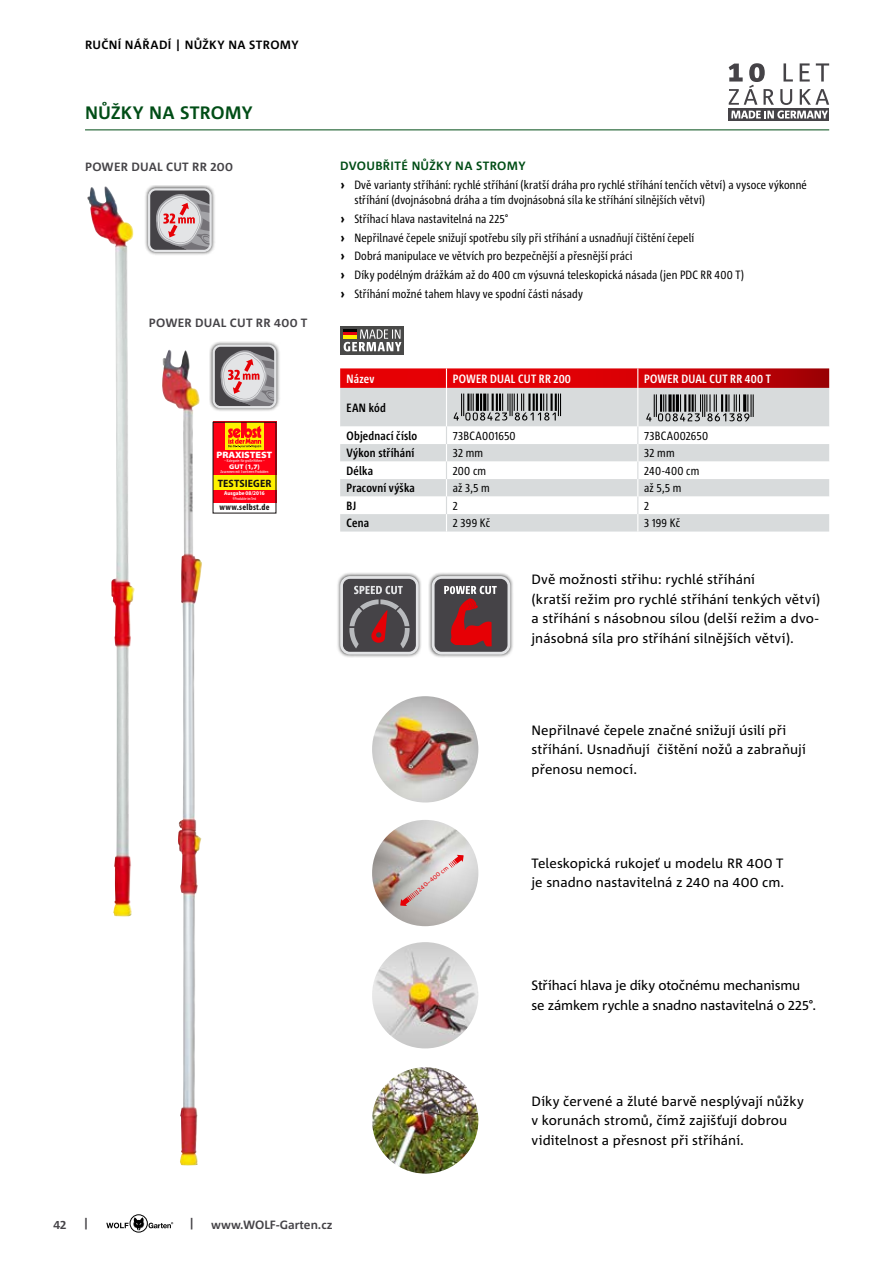
<style>
.page{position:relative;width:893px;height:1263px;background:#fff}
.page>*{position:absolute;margin:0;border:0;box-sizing:border-box;transform-origin:0 0}
.t1{font:700 18px "Corpid E1 s";letter-spacing:-.025em;color:#004d16}
.t2{font:13.5px/19.5px "Corpid E1 s";letter-spacing:.005em;color:#000}
.t3{font:13.5px/19.5px "Corpid E1 s";letter-spacing:-.015em;color:#000}
.t4{font:12px/18.8px "Corpid E1 s Cd";letter-spacing:.01em;color:#000}
.t5{font:700 12px "Corpid E1 s Cd";letter-spacing:.015em;color:#000}
.t6{font:700 12px "Corpid E1 s";letter-spacing:.005em;color:#454347}
.t7{font:700 12px "Corpid E1 s Cd";letter-spacing:.015em;color:#fff}
.t8{font:700 12px "Corpid E1 s";color:#000}
.t9{font:700 12px "Corpid E1 s";letter-spacing:-.005em;color:#004d16}
.t10{font:700 semi-condensed 10.65px "Myriad Pro";letter-spacing:.01em;color:#151111}
.t11{font:900 semi-expanded 9.3px "Myriad Pro";letter-spacing:-.01em;color:#fff}
.t12{font:700 condensed 9px "Myriad Pro";letter-spacing:.03em;color:#151111}
.t13{font:900 semi-expanded 6.75px "Myriad Pro";color:#fff}
.t14{font:6px "Corpid E1 s";color:#e60005}
.t15{font:700 semi-condensed 5.7px "Myriad Pro";color:#fff}
.t16{font:condensed 4.2px "Myriad Pro";color:#fff}
.s1{font-family:"Corpid E1 s";font-weight:800}
</style>
<div class="page">
<img style="left:372px;top:1067px;width:106px;height:106px;border-radius:53px">
<div style="left:336px;top:573px;width:86px;height:85px;background:#000;opacity:.75"></div>
<svg style="left:340px;top:576px;width:79px;height:78px;background:#706669"></svg>
<div style="left:428px;top:573px;width:85px;height:85px;background:#000;opacity:.75"></div>
<svg style="left:432px;top:576px;width:78px;height:78px;background:#7c5356"></svg>
<img style="left:372px;top:942px;width:106px;height:106px;border-radius:53px">
<img style="left:372px;top:696px;width:106px;height:106px;border-radius:53px">
<img style="left:372px;top:820px;width:106px;height:106px;border-radius:53px">
<svg style="left:397px;top:885px;width:24px;height:24px"></svg>
<svg style="left:445px;top:852px;width:22px;height:18px"></svg>
<div style="left:728px;top:108px;width:101px;height:12px;background:#454347"></div>
<svg style="left:729px;top:63px;width:100px;height:56px"></svg>
<div style="left:340px;top:388px;width:489px;height:6px;background:#d8dbdc"></div>
<svg style="left:340px;top:368px;width:489px;height:20px;background:#d5080d"></svg>
<hr style="left:446px;top:388px;width:1px;height:38px;background:#fff">
<hr style="left:637px;top:388px;width:1px;height:38px;background:#fff">
<img style="left:87px;top:187px;width:45px;height:729px">
<img style="left:162px;top:349px;width:40px;height:816px">
<div style="left:144px;top:185px;width:72px;height:71px;background:#000;opacity:.75"></div>
<svg style="left:148px;top:188px;width:64px;height:64px;background:#a89a9d"></svg>
<div style="left:209px;top:341px;width:71px;height:71px;background:#000;opacity:.75"></div>
<svg style="left:213px;top:344px;width:63px;height:64px;background:#a7999c"></svg>
<div style="left:213px;top:422px;width:63px;height:81px;background:#ff0015"></div>
<svg style="left:226px;top:424px;width:38px;height:25px"></svg>
<svg style="left:228px;top:424px;width:33px;height:24px"></svg>
<div style="left:213px;top:475px;width:63px;height:15px;background:#fff100"></div>
<div style="left:340px;top:326px;width:64px;height:29px;background:#494948"></div>
<svg style="left:344px;top:329px;width:57px;height:22px"></svg>
<hr style="left:85px;top:129px;width:744px;height:1px;background:#004d16">
<svg style="left:106px;top:1214px;width:67px;height:18px"></svg>
<svg style="left:340px;top:394px;width:489px;height:137px"></svg>
<p class="t8" style="left:85px;top:37px;width:215px">RUČNÍ NÁŘADÍ | NŮŽKY NA STROMY</p>
<h1 class="t1" style="left:85px;top:101px;width:169px">NŮŽKY NA STROMY</h1>
<p class="t6" style="left:85px;top:160px;width:149px">POWER DUAL CUT RR 200</p>
<p class="t9" style="left:340px;top:159px;width:187px">DVOUBŘITÉ NŮŽKY NA STROMY</p>
<p class="t4" style="left:354px;top:177px;width:454px;line-height:15px;text-indent:-14px"><span class="s1">›</span> Dvě varianty stříhání: rychlé stříhání (kratší dráha pro rychlé stříhání tenčích větví) a vysoce výkonné stříhání (dvojnásobná dráha a tím dvojnásobná síla ke stříhání silnějších větví)</p>
<p class="t4" style="left:340px;top:209px;width:405px"><span class="s1">›</span> Stříhací hlava nastavitelná na 225°<br><span class="s1">›</span> Nepřilnavé čepele snižují spotřebu síly při stříhání a usnadňují čištění čepelí<br><span class="s1">›</span> Dobrá manipulace ve větvích pro bezpečnější a přesnější práci<br><span class="s1">›</span> Díky podélným drážkám až do 400 cm výsuvná teleskopická násada (jen PDC RR 400 T) <span class="s1">›</span> Stříhání možné tahem hlavy ve spodní části násady</p>
<p class="t6" style="left:149px;top:315px;width:160px">POWER DUAL CUT RR 400 T</p>
<p class="t11" style="left:217px;top:450px;width:57px">PRAXISTEST</p>
<p class="t16" style="left:224px;top:458px;width:42px">– Kategorie: für große Höhen –</p>
<p class="t13" style="left:229px;top:463px;width:32px">GUT (1,7)</p>
<p class="t16" style="left:221px;top:470px;width:49px">Zusammen mit 3 weiteren Produkten</p>
<p class="t15" style="left:224px;top:490px;width:42px">Ausgabe 08/2016</p>
<p class="t16" style="left:233px;top:497px;width:25px">9 Produkte im Test</p>
<p class="t10" style="left:218px;top:477px;width:55px">TESTSIEGER</p>
<p class="t12" style="left:219px;top:502px;width:52px">www.selbst.de</p>
<p class="t7" style="left:347px;top:371px;width:29px">Název</p>
<p class="t7" style="left:453px;top:371px;width:120px">POWER DUAL CUT RR 200</p>
<p class="t7" style="left:644px;top:371px;width:128px">POWER DUAL CUT RR 400 T</p>
<p class="t5" style="left:347px;top:400px;width:41px">EAN kód</p>
<p class="t5" style="left:347px;top:428px;width:72px">Objednací číslo</p>
<p class="t4" style="left:453px;top:426px;width:64px">73BCA001650</p>
<p class="t4" style="left:644px;top:426px;width:66px">73BCA002650</p>
<p class="t5" style="left:347px;top:446px;width:69px">Výkon stříhání</p>
<p class="t4" style="left:453px;top:443px;width:32px">32 mm</p>
<p class="t4" style="left:644px;top:443px;width:32px">32 mm</p>
<p class="t5" style="left:347px;top:463px;width:28px">Délka</p>
<p class="t4" style="left:453px;top:461px;width:35px">200 cm</p>
<p class="t4" style="left:644px;top:461px;width:57px">240-400 cm</p>
<p class="t5" style="left:347px;top:481px;width:70px">Pracovní výška</p>
<p class="t4" style="left:453px;top:478px;width:39px">až 3,5 m</p>
<p class="t4" style="left:644px;top:478px;width:39px">až 5,5 m</p>
<p class="t5" style="left:347px;top:498px;width:11px">BJ</p>
<p class="t4" style="left:453px;top:496px;width:7px">2</p>
<p class="t4" style="left:644px;top:496px;width:7px">2</p>
<p class="t5" style="left:347px;top:516px;width:24px">Cena</p>
<p class="t4" style="left:453px;top:513px;width:39px">2 399 Kč</p>
<p class="t4" style="left:644px;top:513px;width:37px">3 199 Kč</p>
<p class="t2" style="left:531px;top:569px;width:290px">Dvě možnosti střihu: rychlé stříhání<br>(kratší režim pro rychlé stříhání tenkých větví) a stříhání s násobnou sílou (delší režim a dvo&shy;jnásobná síla pro stříhání silnějších větví).</p>
<p class="t14" style="left:416px;top:887px;width:39px;rotate:-38deg">240–400 cm</p>
<p class="t2" style="left:531px;top:720px;width:276px">Nepřilnavé čepele značné snižují úsilí při stříhání. Usnadňují čištění nožů a zabraňují přenosu nemocí.</p>
<p class="t2" style="left:531px;top:853px;width:254px">Teleskopická rukojeť u modelu RR 400 T je snadno nastavitelná z 240 na 400 cm.</p>
<p class="t6" style="left:54px;top:1217px;width:14px">42</p>
<p class="t6" style="left:83px;top:1215px;width:8px">|</p>
<p class="t6" style="left:188px;top:1216px;width:8px">|</p>
<p class="t6" style="left:211px;top:1217px;width:123px">www.WOLF-Garten.cz</p>
<p class="t3" style="left:531px;top:975px;width:286px">Stříhací hlava je díky otočnému mechanismu se zámkem rychle a snadno nastavitelná o 225°.</p>
<p class="t2" style="left:531px;top:1091px;width:274px">Díky červené a žluté barvě nesplývají nůžky v korunách stromů, čímž zajišťují dobrou viditelnost a přesnost při stříhání.</p>
</div>
